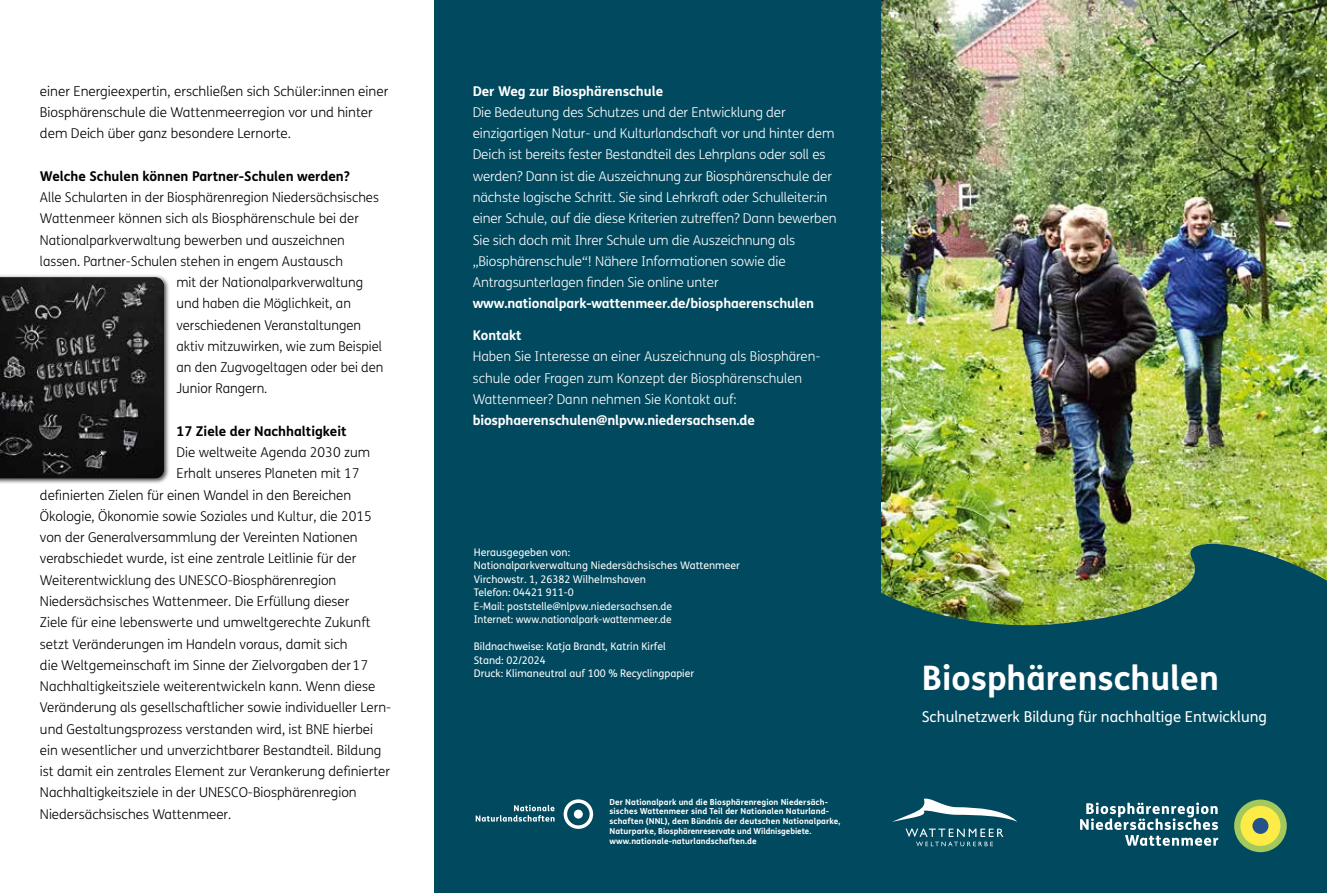
<style>
.page{position:relative;width:1327px;height:893px;background:#fff}
.page>*{position:absolute;margin:0;border:0;box-sizing:border-box;transform-origin:0 0}
.t1{font:700 33.75px "FS Me";color:#fff}
.t2{font:15px "FS Me";color:#fff}
.t3{font:300 13.5px/21.3px "FS Me";color:#000}
.t4{font:300 13.5px/21.3px "FS Me";letter-spacing:-.01em;color:#fff}
.t5{font:700 13.5px "FS Me";letter-spacing:-.01em;color:#fff}
.t6{font:700 13.5px "FS Me";color:#000}
.t7{font:10.5px/13.5px "FS Me";color:#fff}
.t8{font:700 8.25px/9.8px "FS Me";letter-spacing:.01em;color:#fff}
</style>
<div class="page">
<img style="left:880px;top:0;width:447px;height:533px">
<div style="left:434px;top:0;width:446px;height:893px;background:#00495e"></div>
<svg style="left:880px;top:533px;width:447px;height:360px;background:#1c5c59"></svg>
<svg style="left:892px;top:798px;width:125px;height:24px"></svg>
<svg style="left:905px;top:828px;width:98px;height:18px;background:#2d697a"></svg>
<div style="left:1234px;top:800px;width:52px;height:52px;background:#a3c95c;border-radius:50%"></div>
<div style="left:1240px;top:806px;width:40px;height:40px;background:#fcec45;border-radius:50%"></div>
<div style="left:1252px;top:818px;width:16px;height:16px;background:#23538a;border-radius:50%"></div>
<svg style="left:1080px;top:802px;width:138px;height:44px"></svg>
<div style="left:0;top:274px;width:170px;height:210px;background:#000;opacity:.75"></div>
<img style="left:0;top:277px;width:164px;height:201px">
<svg style="left:563px;top:799px;width:30px;height:30px"></svg>
<div style="left:574px;top:810px;width:9px;height:9px;background:#fff;border-radius:50%"></div>
<svg style="left:476px;top:805px;width:78px;height:17px"></svg>
<p class="t3" style="left:40px;top:80px;width:350px">einer Energieexpertin, erschließen sich Schüler:innen einer<br>Biosphärenschule die Wattenmeerregion vor und hinter dem Deich über ganz besondere Lernorte.</p>
<p class="t6" style="left:40px;top:165px;width:312px">Welche Schulen können Partner-Schulen werden?</p>
<p class="t3" style="left:40px;top:186px;width:340px">Alle Schularten in der Biosphärenregion Niedersächsisches</p>
<p class="t3" style="left:40px;top:207px;width:320px">Wattenmeer können sich als Biosphärenschule bei der</p>
<p class="t3" style="left:40px;top:229px;width:306px">Nationalparkverwaltung bewerben und auszeichnen</p>
<p class="t3" style="left:40px;top:250px;width:305px">lassen. Partner-Schulen stehen in engem Austausch</p>
<p class="t3" style="left:176px;top:271px;width:188px">mit der Nationalparkverwaltung</p>
<p class="t3" style="left:176px;top:293px;width:176px">und haben die Möglichkeit, an</p>
<p class="t3" style="left:176px;top:314px;width:186px">verschiedenen Veranstaltungen</p>
<p class="t3" style="left:176px;top:335px;width:207px">aktiv mitzuwirken, wie zum Beispiel</p>
<p class="t3" style="left:176px;top:356px;width:209px">an den Zugvogeltagen oder bei den</p>
<p class="t3" style="left:176px;top:378px;width:92px">Junior Rangern.</p>
<p class="t6" style="left:176px;top:421px;width:172px">17 Ziele der Nachhaltigkeit</p>
<p class="t3" style="left:176px;top:441px;width:195px">Die weltweite Agenda 2030 zum</p>
<p class="t3" style="left:176px;top:463px;width:185px">Erhalt unseres Planeten mit 17</p>
<p class="t3" style="left:40px;top:484px;width:313px">definierten Zielen für einen Wandel in den Bereichen</p>
<p class="t3" style="left:40px;top:505px;width:333px">Ökologie, Ökonomie sowie Soziales und Kultur, die 2015</p>
<p class="t3" style="left:40px;top:526px;width:319px">von der Generalversammlung der Vereinten Nationen</p>
<p class="t3" style="left:40px;top:548px;width:318px">verabschiedet wurde, ist eine zentrale Leitlinie für der</p>
<p class="t3" style="left:40px;top:569px;width:298px">Weiterentwicklung des UNESCO-Biosphärenregion</p>
<p class="t3" style="left:40px;top:590px;width:311px">Niedersächsisches Wattenmeer. Die Erfüllung dieser</p>
<p class="t3" style="left:40px;top:611px;width:332px">Ziele für eine lebenswerte und umweltgerechte Zukunft</p>
<p class="t3" style="left:40px;top:633px;width:309px">setzt Veränderungen im Handeln voraus, damit sich</p>
<p class="t3" style="left:40px;top:654px;width:329px">die Weltgemeinschaft im Sinne der Zielvorgaben der 17</p>
<p class="t3" style="left:40px;top:675px;width:337px">Nachhaltigkeitsziele weiterentwickeln kann. Wenn diese</p>
<p class="t3" style="left:40px;top:696px;width:353px">Veränderung als gesellschaftlicher sowie individueller Lern-</p>
<p class="t3" style="left:40px;top:718px;width:335px">und Gestaltungsprozess verstanden wird, ist BNE hierbei</p>
<p class="t3" style="left:40px;top:739px;width:343px">ein wesentlicher und unverzichtbarer Bestandteil. Bildung</p>
<p class="t3" style="left:40px;top:760px;width:352px">ist damit ein zentrales Element zur Verankerung definierter</p>
<p class="t3" style="left:40px;top:782px;width:318px">Nachhaltigkeitsziele in der UNESCO-Biosphärenregion</p>
<p class="t3" style="left:40px;top:803px;width:193px">Niedersächsisches Wattenmeer.</p>
<p class="t5" style="left:473px;top:80px;width:192px">Der Weg zur Biosphärenschule</p>
<p class="t4" style="left:473px;top:101px;width:365px">Die Bedeutung des Schutzes und der Entwicklung der einzigartigen Natur- und Kulturlandschaft vor und hinter dem Deich ist bereits fester Bestandteil des Lehrplans oder soll es werden? Dann ist die Auszeichnung zur Biosphärenschule der nächste logische Schritt. Sie sind Lehrkraft oder Schulleiter:in einer Schule, auf die diese Kriterien zutreffen? Dann bewerben Sie sich doch mit Ihrer Schule um die Auszeichnung als „Biosphärenschule“! Nähere Informationen sowie die Antragsunterlagen finden Sie online unter</p>
<p class="t5" style="left:473px;top:293px;width:343px">www.nationalpark-wattenmeer.de/biosphaerenschulen</p>
<p class="t5" style="left:473px;top:325px;width:50px">Kontakt</p>
<p class="t4" style="left:473px;top:346px;width:349px">Haben Sie Interesse an einer Auszeichnung als Biosphären&shy;schule oder Fragen zum Konzept der Biosphärenschulen<br>Wattenmeer? Dann nehmen Sie Kontakt auf:</p>
<p class="t5" style="left:473px;top:410px;width:284px">biosphaerenschulen@nlpvw.niedersachsen.de</p>
<p class="t7" style="left:474px;top:545px;width:268px">Herausgegeben von:<br>Nationalparkverwaltung Niedersächsisches Wattenmeer Virchowstr. 1, 26382 Wilhelmshaven<br>Telefon: 04421 911-0<br>E-Mail: poststelle@nlpvw.niedersachsen.de<br>Internet: www.nationalpark-wattenmeer.de</p>
<p class="t7" style="left:474px;top:639px;width:222px">Bildnachweise: Katja Brandt, Katrin Kirfel<br>Stand: 02/2024<br>Druck: Klimaneutral auf 100 % Recyclingpapier</p>
<p class="t8" style="left:609px;top:796px;width:232px">Der Nationalpark und die Biosphärenregion Niedersäch&shy;sisches Wattenmeer sind Teil der Nationalen Naturland&shy;schaften (NNL), dem Bündnis der deutschen Nationalparke, Naturparke, Biosphärenreservate und Wildnisgebiete. www.nationale-naturlandschaften.de</p>
<h1 class="t1" style="left:922px;top:652px;width:298px">Biosphärenschulen</h1>
<p class="t2" style="left:922px;top:706px;width:347px">Schulnetzwerk Bildung für nachhaltige Entwicklung</p>
</div>
